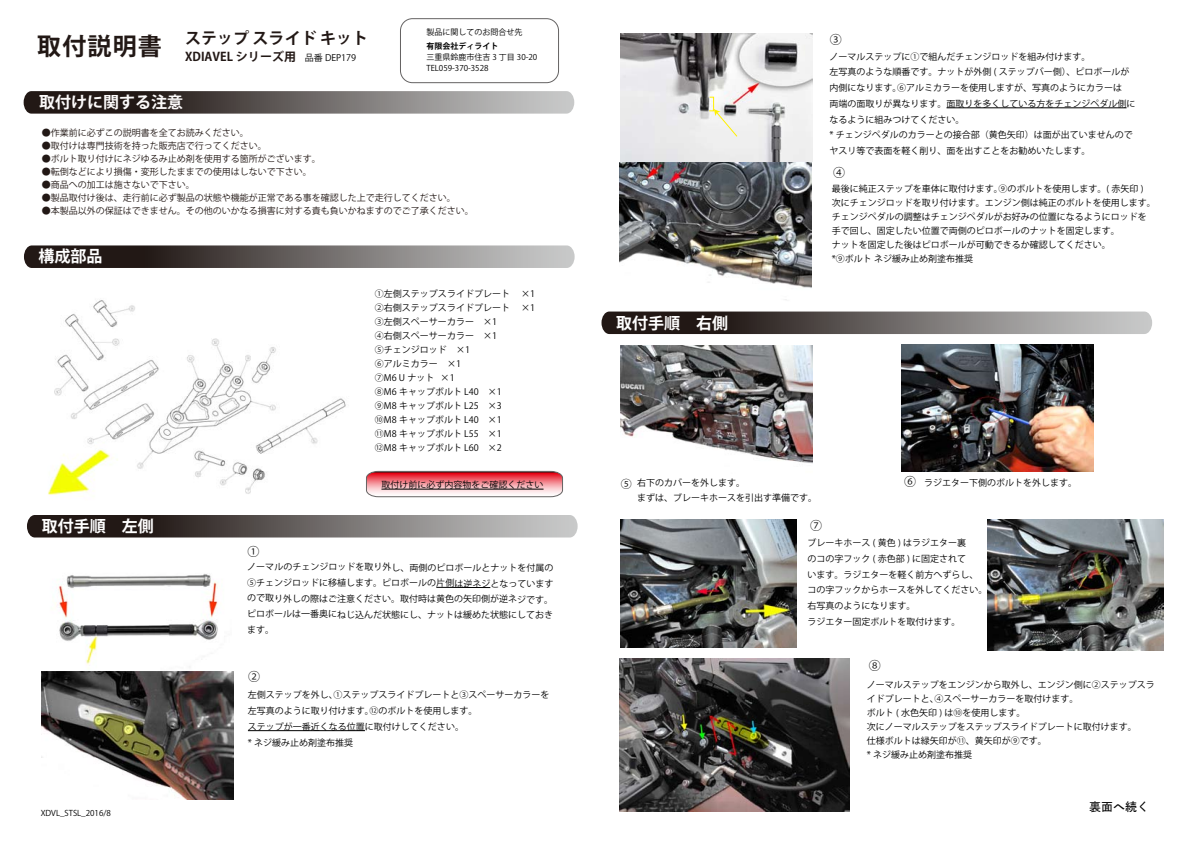
<style>
.page{position:relative;width:1191px;height:842px;background:#fff}
.page>*{position:absolute;margin:0;border:0;box-sizing:border-box;transform-origin:0 0}
.t1{font:700 24px "Koz Go Pro";letter-spacing:.05em;color:#221815}
.t2{font:700 16px "Koz Go Pro";color:#fff}
.t3{font:700 16px "Koz Go Pro";color:#221815}
.t4{font:700 16px "Koz Go Pro";color:#fcfafa}
.t5{font:700 12px "Koz Go Pro";color:#221815}
.t6{font:12px "Koz Go Pro";color:#000}
.t7{font:12px "MS Gothic";color:#000}
.t8{font:11px "Koz Go Pro";color:#000}
.t9{font:9px/14px "Koz Go Pro";color:#000}
.t10{font:9px "Koz Go Pro";color:#221815}
.t11{font:8px/11px "Koz Go Pro";color:#000}
.t12{font:700 8px "Koz Go Pro";color:#000}
.s1{font-family:"MS Gothic";font-weight:400;font-size:12px;color:#221815}
</style>
<div class="page">
<svg style="left:24px;top:91px;width:550px;height:23px;background:#6c6765"></svg>
<svg style="left:24px;top:245px;width:550px;height:23px;background:#6c6765"></svg>
<svg style="left:27px;top:515px;width:550px;height:22px;background:#696462"></svg>
<div style="left:400px;top:18px;width:159px;height:65px;border:1px solid #656363;border-radius:12px"></div>
<div style="left:436px;top:587px;width:54px;height:1px;border:1px solid #000"></div>
<hr style="left:248px;top:730px;width:117px;height:1px;background:#000">
<svg style="left:366px;top:471px;width:197px;height:26px;background:#e18b91"></svg>
<hr style="left:381px;top:489px;width:162px;height:1px;background:#000">
<img style="left:41px;top:573px;width:191px;height:99px">
<img style="left:42px;top:672px;width:192px;height:127px">
<img style="left:620px;top:34px;width:192px;height:127px">
<svg style="left:601px;top:312px;width:551px;height:22px;background:#696462"></svg>
<img style="left:620px;top:346px;width:192px;height:118px">
<svg style="left:708px;top:96px;width:30px;height:41px"></svg>
<hr style="left:946px;top:108px;width:180px;height:1px;background:#000">
<img style="left:48px;top:300px;width:298px;height:195px">
<img style="left:620px;top:163px;width:192px;height:137px">
<img style="left:901px;top:344px;width:192px;height:128px">
<img style="left:620px;top:520px;width:176px;height:128px">
<img style="left:987px;top:519px;width:176px;height:132px">
<img style="left:619px;top:659px;width:231px;height:153px">
<h1 class="t1" style="left:37px;top:31px;width:126px">取付説明書</h1>
<h2 class="t3" style="left:185px;top:27px;width:200px">ステップ スライド キット　</h2>
<h3 class="t5" style="left:185px;top:49px;width:112px">XDIAVEL シリーズ用</h3>
<p class="t9" style="left:305px;top:51px;width:53px">品番 DEP179</p>
<p class="t11" style="left:426px;top:26px;width:98px">製品に関してのお問合せ先</p>
<p class="t12" style="left:426px;top:41px;width:73px">有限会社ディライト</p>
<p class="t11" style="left:426px;top:51px;width:112px">三重県鈴鹿市住吉 3 丁目 30-20<br>TEL059-370-3528</p>
<h2 class="t4" style="left:39px;top:92px;width:145px">取付けに関する注意</h2>
<p class="t10" style="left:42px;top:127px;width:213px">●作業前に必ずこの説明書を全てお読みください。　</p>
<p class="t10" style="left:42px;top:140px;width:227px">●取付けは専門技術を持った販売店で行ってください。</p>
<p class="t10" style="left:42px;top:153px;width:281px">●ボルト取り付けにネジゆるみ止め剤を使用する箇所がございます。</p>
<p class="t10" style="left:42px;top:166px;width:276px">●転倒などにより損傷・変形したままでの使用はしないで下さい。　</p>
<p class="t10" style="left:42px;top:179px;width:155px">●商品への加工は施さないで下さい。</p>
<p class="t10" style="left:42px;top:192px;width:416px">●製品取付け後は、走行前に必ず製品の状態や機能が正常である事を確認した上で走行してください。</p>
<p class="t10" style="left:42px;top:205px;width:434px">●本製品以外の保証はできません。その他のいかなる損害に対する責も負いかねますのでご了承ください。</p>
<h2 class="t2" style="left:28px;top:246px;width:75px"><span class="s1">k</span> 構成部品</h2>
<p class="t9" style="left:375px;top:287px;width:162px">①左側ステップスライドプレート　 ×1<br>②右側ステップスライドプレート 　×1<br>③左側スペーサーカラー　×1<br>④右側スペーサーカラー　×1<br>⑤チェンジロッド　×1<br>⑥アルミカラー　×1<br>⑦M6 U ナット ×1<br>⑧M6 キャップボルト L40　×1<br>⑨M8 キャップボルト L25　×3<br>⑩M8 キャップボルト L40　×1<br>⑪M8 キャップボルト L55　×1<br>⑫M8 キャップボルト L60　×2</p>
<h2 class="t2" style="left:42px;top:516px;width:113px">取付手順　左側</h2>
<p class="t11" style="left:41px;top:808px;width:72px">XDVL_STSL_2016/8</p>
<p class="t9" style="left:381px;top:478px;width:163px">取付け前に必ず内容物をご確認ください</p>
<h3 class="t6" style="left:247px;top:543px;width:13px">①</h3>
<p class="t9" style="left:247px;top:560px;width:308px;line-height:15.6px;text-align:justify">ノーマルのチェンジロッドを取り外し、両側のピロボールとナットを付属の⑤チェンジロッドに移植します。ピロボールの片側は逆ネジとなっていますので取り外しの際はご注意ください。取付時は黄色の矢印側が逆ネジです。ピロボールは一番奥にねじ込んだ状態にし、ナットは緩めた状態にしておきます。</p>
<h3 class="t6" style="left:248px;top:669px;width:13px">②</h3>
<p class="t9" style="left:248px;top:687px;width:303px;line-height:15.7px">左側ステップを外し、①ステップスライドプレートと③スペーサーカラーを左写真のように取り付けます。⑫のボルトを使用します。<br>ステップが一番近くなる位置に取付けしてください。<br>* ネジ緩み止め剤塗布推奨</p>
<h3 class="t6" style="left:830px;top:32px;width:13px">③</h3>
<p class="t9" style="left:829px;top:49px;width:307px;line-height:15.8px">ノーマルステップに①で組んだチェンジロッドを組み付けます。<br>左写真のような順番です。ナットが外側 ( ステップバー側）、ピロボールが内側になります。⑥アルミカラーを使用しますが、写真のようにカラーは<br>両端の面取りが異なります。面取りを多くしている方をチェンジペダル側になるように組みつけてください。<br>* チェンジペダルのカラーとの接合部（黄色矢印）は面が出ていませんのでヤスリ等で表面を軽く削り、面を出すことをお勧めいたします。</p>
<h3 class="t6" style="left:833px;top:165px;width:13px">④</h3>
<h2 class="t2" style="left:616px;top:313px;width:113px">取付手順　右側</h2>
<p class="t9" style="left:832px;top:182px;width:325px">最後に純正ステップを車体に取付けます。⑨のボルトを使用します。( 赤矢印 )<br>次にチェンジロッドを取り付けます。エンジン側は純正のボルトを使用します。チェンジペダルの調整はチェンジペダルがお好みの位置になるようにロッドを手で回し、固定したい位置で両側のピロボールのナットを固定します。<br>ナットを固定した後はピロボールが可動できるか確認してください。<br>*⑨ボルト ネジ緩み止め剤塗布推奨</p>
<p class="t9" style="left:637px;top:476px;width:109px">右下のカバーを外します。</p>
<h3 class="t6" style="left:904px;top:473px;width:13px">⑥</h3>
<p class="t9" style="left:637px;top:491px;width:181px">まずは、ブレーキホースを引出す準備です。</p>
<h3 class="t6" style="left:810px;top:517px;width:13px">⑦</h3>
<p class="t8" style="left:620px;top:477px;width:12px">⑤</p>
<p class="t9" style="left:924px;top:476px;width:154px">ラジエター下側のボルトを外します。</p>
<p class="t9" style="left:807px;top:535px;width:181px;line-height:15.7px">ブレーキホース ( 黄色 ) はラジエター裏<br>のコの字フック ( 赤色部 ) に固定されて<br>います。ラジエターを軽く前方へずらし、コの字フックからホースを外してください。右写真のようになります。<br>ラジエター固定ボルトを取付けます。</p>
<h3 class="t6" style="left:869px;top:658px;width:13px">⑧</h3>
<p class="t9" style="left:866px;top:678px;width:289px">ノーマルステップをエンジンから取外し、エンジン側に②ステップスライドプレートと、④スペーサーカラーを取付けます。<br>ボルト ( 水色矢印 ) は⑩を使用します。<br>次にノーマルステップをステップスライドプレートに取付けます。<br>仕様ボルトは緑矢印が⑪、黄矢印が⑨です。<br>* ネジ緩み止め剤塗布推奨</p>
<h3 class="t7" style="left:1089px;top:801px;width:61px">裏面へ続く</h3>
</div>
